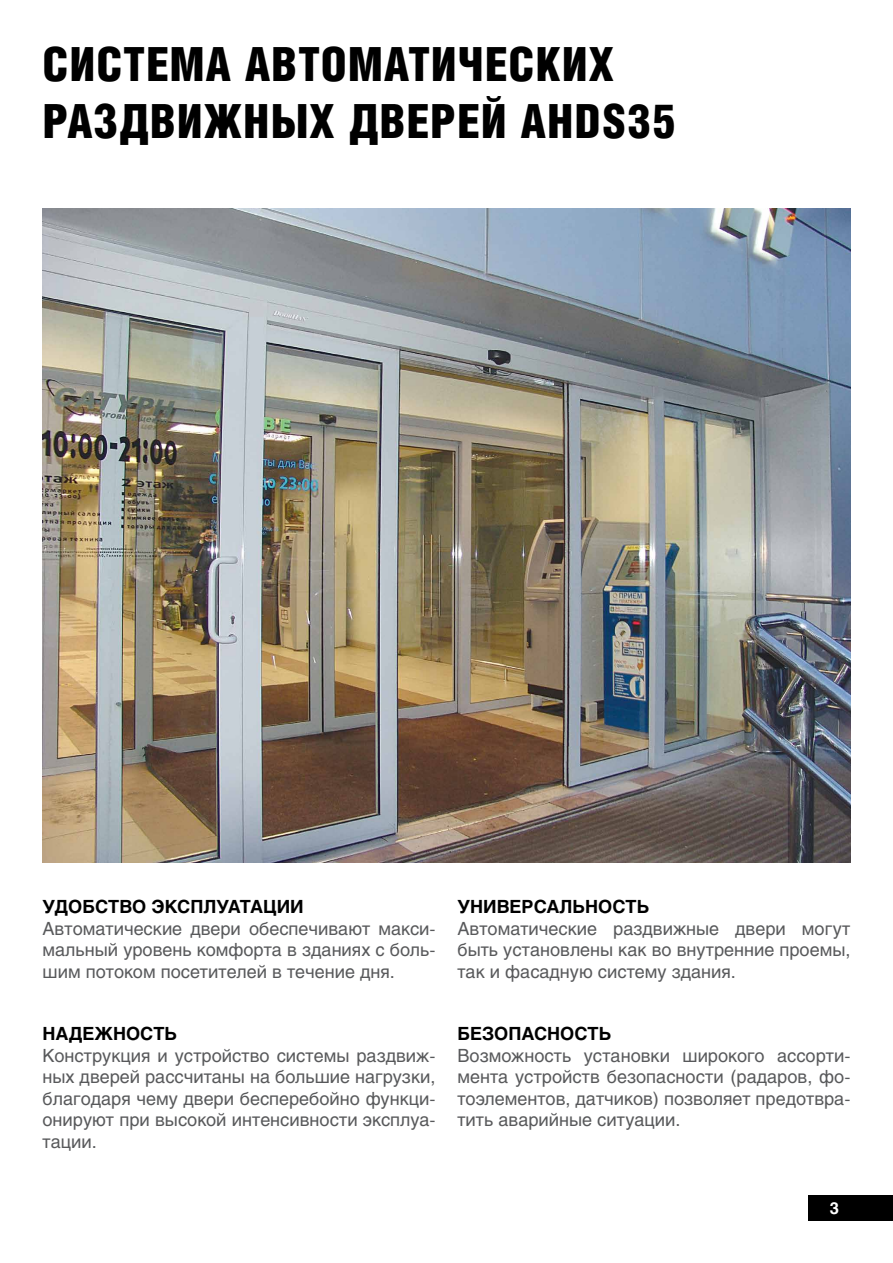
<style>
.page{position:relative;width:893px;height:1263px;background:#fff}
.page>*{position:absolute;margin:0;border:0;box-sizing:border-box;transform-origin:0 0}
.t1{font:900 47.25px/56.7px "Helios Cond";letter-spacing:.02em;color:#000;text-align:right}
.t2{font:18px/21.6px "Helios";color:#58595b;text-align:justify}
.t3{font:700 18px "Helios";color:#000}
.t4{font:700 16.5px "Helios";color:#fff}
</style>
<div class="page">
<div style="left:808px;top:1195px;width:85px;height:26px;background:#000"></div>
<img style="left:43px;top:208px;width:807px;height:654px">
<h1 class="t1" style="left:43px;top:35px;width:28px">СИСТЕМА</h1>
<h1 class="t1" style="left:43px;top:35px;width:334px">АВТОМАТИЧЕСКИХ раздвижных ДВЕР</h1>
<h1 class="t1" style="left:457px;top:92px;width:220px">ей AHDS35</h1>
<p class="t3" style="left:43px;top:896px;width:263px">удобство эксплуатации</p>
<p class="t2" style="left:43px;top:917px;width:395px">Автоматические двери обеспечивают макси&shy;мальный уровень комфорта в зданиях с боль&shy;шим потоком посетителей в течение дня.</p>
<p class="t3" style="left:43px;top:1023px;width:136px">надежность</p>
<p class="t2" style="left:43px;top:1044px;width:395px">Конструкция и устройство системы раздвиж&shy;ных дверей рассчитаны на большие нагрузки, благодаря чему двери бесперебойно функци&shy;онируют при высокой интенсивности эксплуа&shy;тации.</p>
<p class="t3" style="left:457px;top:896px;width:193px">универсальность</p>
<p class="t2" style="left:457px;top:917px;width:395px">Автоматические раздвижные двери могут быть установлены как во внутренние проемы, так и фасадную систему здания.</p>
<p class="t3" style="left:457px;top:1023px;width:155px">безопасность</p>
<p class="t2" style="left:457px;top:1044px;width:395px">Возможность установки широкого ассорти&shy;мента устройств безопасности (радаров, фо&shy;тоэлементов, датчиков) позволяет предотвра&shy;тить аварийные ситуации.</p>
<p class="t4" style="left:830px;top:1199px;width:11px">3</p>
</div>
